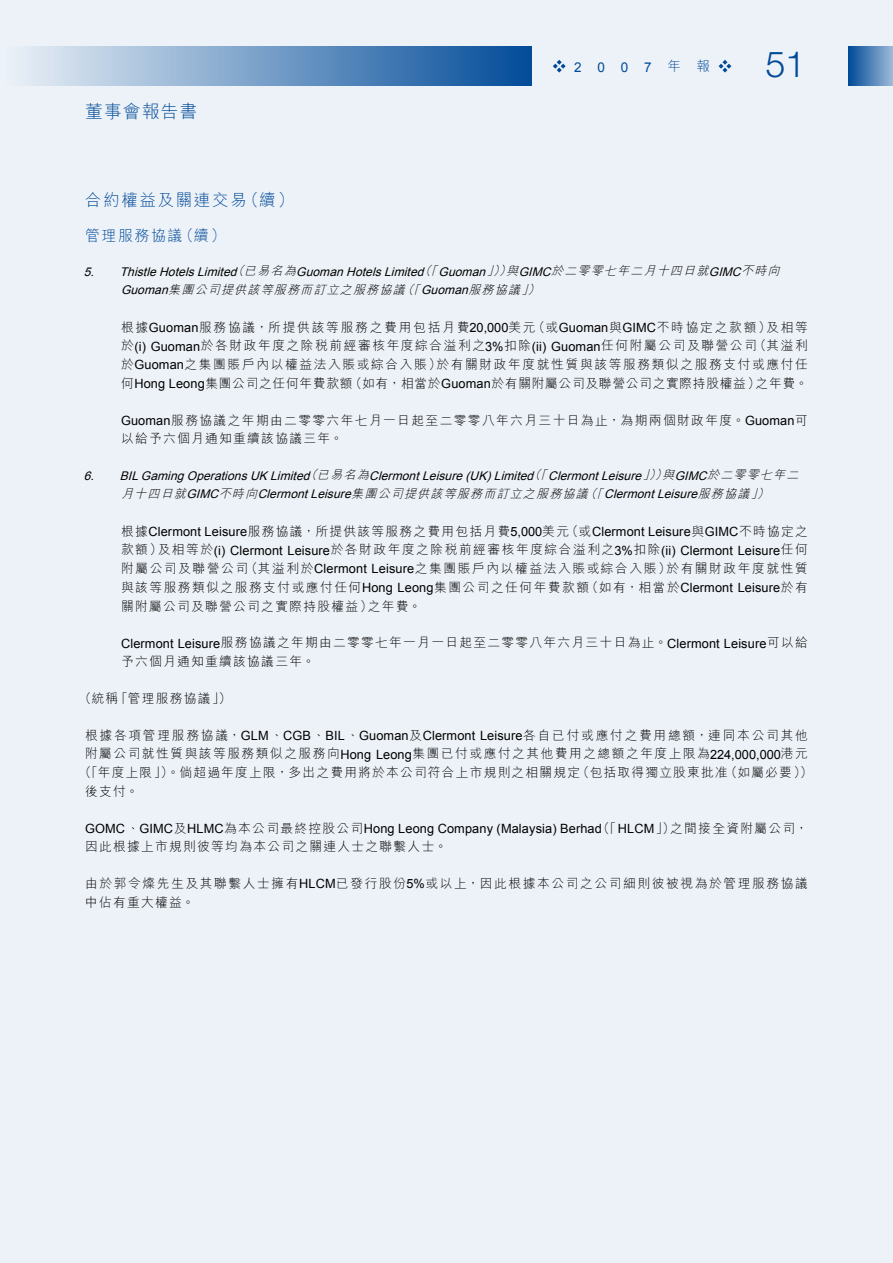
<style>
.page{position:relative;width:893px;height:1263px;background:#edf2f8}
.page>*{position:absolute;margin:0;border:0;box-sizing:border-box;transform-origin:0 0}
.t1{font:300 36px "Helvetica Neue LT Std";color:#004a98}
.t2{font:300 18px "M Hei HK";letter-spacing:.05em;color:#004a98}
.t3{font:300 16.5px "M Hei HK";letter-spacing:.1em;color:#004a98}
.t4{font:300 15px "M Hei HK";letter-spacing:.1em;color:#004a98}
.t5{font:13.5px "Arial";color:#004a98}
.t6{font:300 12.75px/18.8px "M Hei HK";letter-spacing:.1em;color:#000;text-align:justify}
.t7{font:12.75px/18.8px "Arial";letter-spacing:.01em;color:#000}
.t8{font:300 12.75px "M Hei HK";letter-spacing:.135em;color:#000}
.t9{font:300 12.75px/18.8px "M Hei HK";letter-spacing:.125em;color:#000}
.t10{font:italic 12px "Arial";color:#000}
.t11{font:italic 300 12px "M Hei HK";color:#000}
.s1{font-family:"M Hei HK";font-weight:300}
.s2{font-family:"Arial";font-weight:400}
</style>
<div class="page">
<div style="left:0;top:47px;width:531px;height:38px;background:linear-gradient(to right,#eef3f8,#024b99)"></div>
<svg style="left:553px;top:60px;width:13px;height:13px"></svg>
<svg style="left:719px;top:60px;width:12px;height:13px"></svg>
<div style="left:848px;top:47px;width:45px;height:38px;background:linear-gradient(to right,#004a98,#9ebad8)"></div>
<h2 class="t2" style="left:85px;top:99px;width:114px">董事會報告書</h2>
<p class="t5" style="left:574px;top:58px;width:137px">2007<span class="s1">年報</span></p>
<h1 class="t1" style="left:765px;top:42px;width:42px">51</h1>
<p class="t3" style="left:85px;top:188px;width:211px">合約權益及關連交易（續）</p>
<p class="t4" style="left:85px;top:225px;width:142px">管理服務協議（續）</p>
<p class="t10" style="left:84px;top:263px;width:702px">5. Thistle Hotels Limited<span class="s1">（已易名為</span>Guoman Hotels Limited<span class="s1">（「</span>Guoman<span class="s1">」））與</span>GIMC<span class="s1">於二零零七年二月十四日就</span>GIMC<span class="s1">不時向</span></p>
<p class="t11" style="left:121px;top:281px;width:424px"><span class="s2">Guoman</span>集團公司提供該等服務而訂立之服務協議（「<span class="s2">Guoman</span>服務協議」）</p>
<p class="t6" style="left:121px;top:317px;width:688px">根據<span class="s2">Guoman</span>服務協議，所提供該等服務之費用包括月費<span class="s2">20,000</span>美元（或<span class="s2">Guoman</span>與<span class="s2">GIMC</span>不時協定之款額）及相等於<span class="s2">(i) Guoman</span>於各財政年度之除稅前經審核年度綜合溢利之<span class="s2">3%</span>扣除<span class="s2">(ii) Guoman</span>任何附屬公司及聯營公司（其溢利於<span class="s2">Guoman</span>之集團賬戶內以權益法入賬或綜合入賬）於有關財政年度就性質與該等服務類似之服務支付或應付任何<span class="s2">Hong Leong</span>集團公司之任何年費款額（如有，相當於<span class="s2">Guoman</span>於有關附屬公司及聯營公司之實際持股權益）之年費。</p>
<p class="t6" style="left:121px;top:410px;width:688px"><span class="s2">Guoman</span>服務協議之年期由二零零六年七月一日起至二零零八年六月三十日為止，為期兩個財政年度。<span class="s2">Guoman</span>可以給予六個月通知重續該協議三年。</p>
<p class="t10" style="left:84px;top:467px;width:720px">6. BIL Gaming Operations UK Limited<span class="s1">（已易名為</span>Clermont Leisure (UK) Limited<span class="s1">（「</span>Clermont Leisure<span class="s1">」））與</span>GIMC<span class="s1">於二零零七年二</span></p>
<p class="t11" style="left:121px;top:485px;width:654px">月十四日就<span class="s2">GIMC</span>不時向<span class="s2">Clermont Leisure</span>集團公司提供該等服務而訂立之服務協議（「<span class="s2">Clermont Leisure</span>服務協議」）</p>
<p class="t7" style="left:121px;top:522px;width:688px"><span class="s1">根據</span>Clermont Leisure<span class="s1">服務協議，所提供該等服務之費用包括月費</span>5,000<span class="s1">美元（或</span>Clermont Leisure<span class="s1">與</span>GIMC<span class="s1">不時協定之款額）及相等於</span>(i) Clermont Leisure<span class="s1">於各財政年度之除稅前經審核年度綜合溢利之</span>3%<span class="s1">扣除</span>(ii) Clermont Leisure<span class="s1">任何</span></p>
<p class="t6" style="left:121px;top:559px;width:688px">附屬公司及聯營公司（其溢利於<span class="s2">Clermont Leisure</span>之集團賬戶內以權益法入賬或綜合入賬）於有關財政年度就性質與該等服務類似之服務支付或應付任何<span class="s2">Hong Leong</span>集團公司之任何年費款額（如有，相當於<span class="s2">Clermont Leisure</span>於有關附屬公司及聯營公司之實際持股權益）之年費。</p>
<p class="t6" style="left:121px;top:633px;width:688px"><span class="s2">Clermont Leisure</span>服務協議之年期由二零零七年一月一日起至二零零八年六月三十日為止。<span class="s2">Clermont Leisure</span>可以給予六個月通知重續該協議三年。</p>
<p class="t6" style="left:79px;top:688px;width:154px">（統稱「管理服務協議」）</p>
<p class="t8" style="left:85px;top:726px;width:724px">根據各項管理服務協議，<span class="s2">GLM</span>、<span class="s2">CGB</span>、<span class="s2">BIL</span>、<span class="s2">Guoman</span>及<span class="s2">Clermont Leisure</span>各自已付或應付之費用總額，連同本公司其他</p>
<p class="t6" style="left:85px;top:744px;width:724px">附屬公司就性質與該等服務類似之服務向<span class="s2">Hong Leong</span>集團已付或應付之其他費用之總額之年度上限為<span class="s2">224,000,000</span>港元</p>
<p class="t6" style="left:79px;top:763px;width:735px">（「年度上限」）。倘超過年度上限，多出之費用將於本公司符合上市規則之相關規定（包括取得獨立股東批准（如屬必要））</p>
<p class="t6" style="left:85px;top:781px;width:55px">後支付。</p>
<p class="t7" style="left:85px;top:819px;width:724px">GOMC<span class="s1">、</span>GIMC<span class="s1">及</span>HLMC<span class="s1">為本公司最終控股公司</span>Hong Leong Company (Malaysia) Berhad<span class="s1">（「</span>HLCM<span class="s1">」）之間接全資附屬公司，</span></p>
<p class="t6" style="left:85px;top:837px;width:364px">因此根據上市規則彼等均為本公司之關連人士之聯繫人士。</p>
<p class="t9" style="left:85px;top:874px;width:724px">由於郭令燦先生及其聯繫人士擁有<span class="s2">HLCM</span>已發行股份<span class="s2">5%</span>或以上，因此根據本公司之公司細則彼被視為於管理服務協議中佔有重大權益。</p>
</div>
